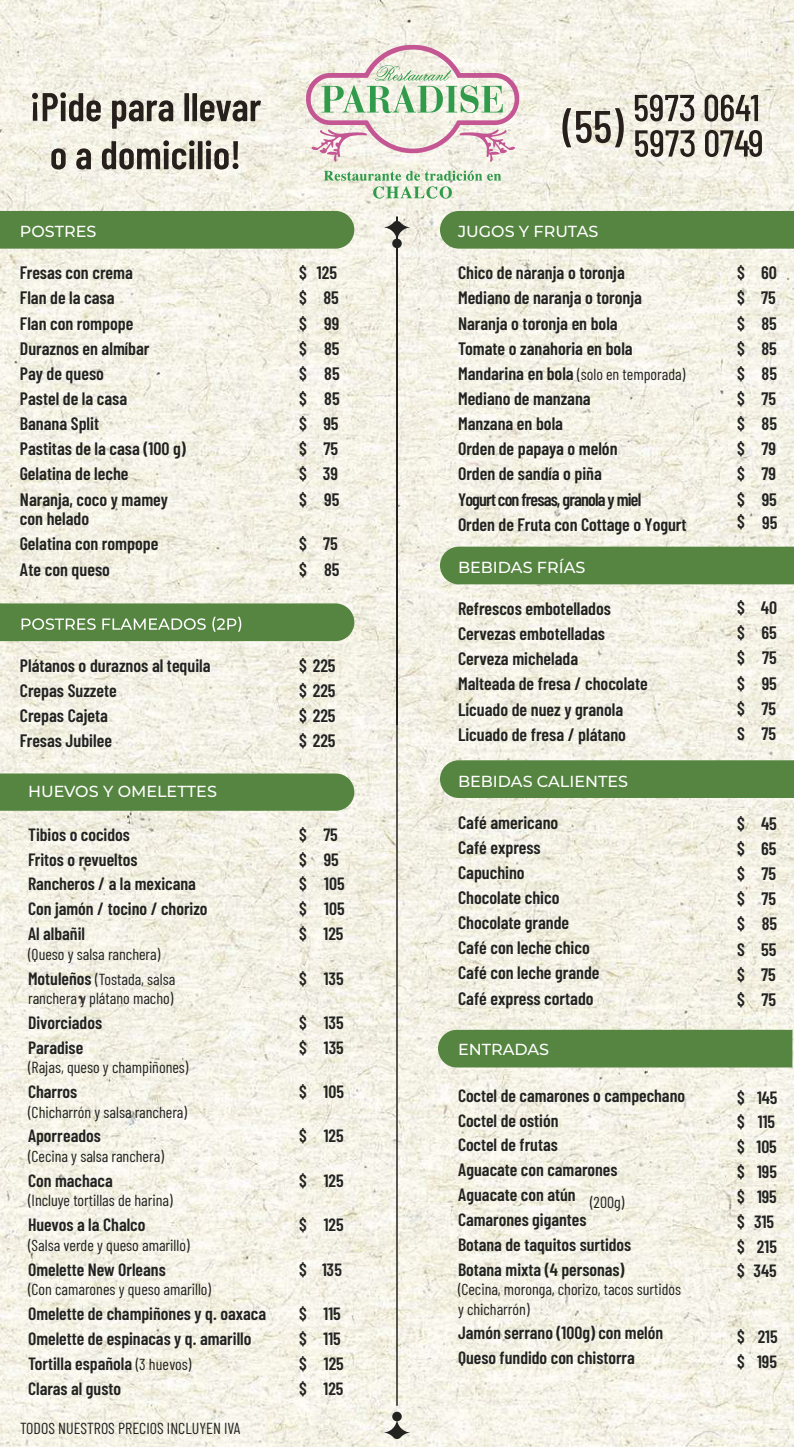
<style>
.page{position:relative;width:794px;height:1448px;background:#fff}
.page>*{position:absolute;margin:0;border:0;box-sizing:border-box;transform-origin:0 0}
.t1{font:600 18px/25.2px "Barlow Condensed";color:#222221}
.t2{font:600 17.8px/24.8px "Barlow Condensed";color:#222221}
.t3{font:16px/24.8px "Barlow Condensed";color:#222221}
.t4{font:500 16px "Montserrat";color:#fff}
.s1{font-weight:600;font-size:17.8px}
.s2{font-weight:400;font-size:16px}
.s3{font-weight:600;font-size:18px}
</style>
<div class="page">
<img style="left:0;top:0;width:794px;height:1445px">
<svg style="left:324px;top:170px;width:177px;height:29px;background:#cfe1c8"></svg>
<svg style="left:306px;top:45px;width:213px;height:117px;background:#ded6cf"></svg>
<svg style="left:635px;top:95px;width:59px;height:26px;background:#96918a"></svg>
<svg style="left:704px;top:94px;width:54px;height:27px"></svg>
<svg style="left:635px;top:130px;width:59px;height:27px;background:#98948b"></svg>
<svg style="left:705px;top:130px;width:57px;height:27px;background:#948f87"></svg>
<svg style="left:562px;top:108px;width:62px;height:39px;background:#a4a097"></svg>
<svg style="left:32px;top:92px;width:69px;height:29px;background:#949088"></svg>
<svg style="left:112px;top:100px;width:61px;height:29px;background:#959189"></svg>
<div style="left:184px;top:93px;width:5px;height:28px;background:#261f1c"></div>
<div style="left:192px;top:93px;width:5px;height:28px;background:#261f1c"></div>
<svg style="left:200px;top:100px;width:61px;height:21px"></svg>
<svg style="left:51px;top:148px;width:15px;height:21px"></svg>
<svg style="left:76px;top:148px;width:15px;height:21px"></svg>
<svg style="left:102px;top:140px;width:93px;height:29px;background:#98948b"></svg>
<hr style="left:198px;top:141px;width:4px;height:28px;background:#261f1c">
<svg style="left:206px;top:140px;width:32px;height:29px"></svg>
<div style="left:0;top:211px;width:354px;height:38px;background:#558541"></div>
<div style="left:440px;top:211px;width:354px;height:38px;background:#558541"></div>
<div style="left:440px;top:546px;width:354px;height:38px;background:#558541"></div>
<div style="left:440px;top:760px;width:354px;height:38px;background:#558541"></div>
<div style="left:438px;top:1029px;width:354px;height:38px;background:#558541"></div>
<svg style="left:0;top:603px;width:354px;height:38px;background:#628e4f"></svg>
<div style="left:0;top:773px;width:354px;height:37px;background:#558541"></div>
<hr style="left:396px;top:217px;width:2px;height:1188px;background:#222221">
<svg style="left:383px;top:1417px;width:28px;height:22px"></svg>
<div style="left:392px;top:1411px;width:10px;height:9px;background:#222221;border-radius:50%"></div>
<svg style="left:383px;top:220px;width:28px;height:22px"></svg>
<div style="left:392px;top:239px;width:10px;height:9px;background:#222221;border-radius:50%"></div>
<p class="t4" style="left:20px;top:220px;width:78px">POSTRES</p>
<p class="t1" style="left:20px;top:259px;width:167px">Fresas con crema<br>Flan de la casa<br>Flan con rompope<br>Duraznos en almíbar<br>Pay de queso<br>Pastel de la casa<br>Banana Split<br>Pastitas de la casa (100 g)<br>Gelatina de leche<br>Naranja, coco y mamey</p>
<p class="t1" style="left:20px;top:505px;width:140px">con helado<br>Gelatina con rompope<br>Ate con queso</p>
<p class="t1" style="left:299px;top:259px;width:9px;text-align:justify">$ $ $ $ $ $ $ $ $ $</p>
<p class="t1" style="left:299px;top:530px;width:9px">$ $</p>
<p class="t1" style="left:317px;top:259px;width:24px;text-align:center">125<br>85<br>99<br>85<br>85<br>85<br>95<br>75<br>39<br>95</p>
<p class="t1" style="left:323px;top:530px;width:18px">75<br>85</p>
<p class="t1" style="left:20px;top:651px;width:192px">Plátanos o duraznos al tequila<br>Crepas Suzzete<br>Crepas Cajeta<br>Fresas Jubilee</p>
<p class="t1" style="left:299px;top:651px;width:38px;text-align:justify">$ 225 $ 225 $ 225 $ 225</p>
<p class="t4" style="left:28px;top:780px;width:190px">HUEVOS Y OMELETTES</p>
<p class="t2" style="left:28px;top:820px;width:181px">Tibios o cocidos<br>Fritos o revueltos<br>Rancheros / a la mexicana<br>Con jamón / tocino / chorizo<br>Al albañil</p>
<p class="t3" style="left:28px;top:940px;width:149px">(Queso y salsa ranchera)<br><span class="s1">Motuleños</span> (Tostada, salsa</p>
<p class="t3" style="left:28px;top:984px;width:147px">ranchera y plátano macho)</p>
<p class="t2" style="left:28px;top:1008px;width:75px">Divorciados<br>Paradise</p>
<p class="t3" style="left:28px;top:1053px;width:162px">(Rajas, queso y champiñones)</p>
<p class="t2" style="left:28px;top:1078px;width:51px">Charros</p>
<p class="t3" style="left:28px;top:1098px;width:161px">(Chicharrón y salsa ranchera)</p>
<p class="t2" style="left:28px;top:1122px;width:74px">Aporreados</p>
<p class="t3" style="left:28px;top:1142px;width:137px">(Cecina y salsa ranchera)</p>
<p class="t2" style="left:28px;top:1166px;width:86px">Con machaca</p>
<p class="t3" style="left:28px;top:1186px;width:146px">(Incluye tortillas de harina)</p>
<p class="t2" style="left:28px;top:1211px;width:119px">Huevos a la Chalco</p>
<p class="t3" style="left:28px;top:1231px;width:163px">(Salsa verde y queso amarillo)</p>
<p class="t2" style="left:28px;top:1255px;width:139px">Omelette New Orleans</p>
<p class="t3" style="left:28px;top:1275px;width:185px">(Con camarones y queso amarillo)</p>
<p class="t2" style="left:28px;top:1299px;width:239px">Omelette de champiñones y q. oaxaca<br>Omelette de espinacas y q. amarillo<br>Tortilla española <span class="s2">(3 huevos)<br></span>Claras al gusto</p>
<p class="t3" style="left:20px;top:1414px;width:222px">TODOS NUESTROS PRECIOS INCLUYEN IVA</p>
<p class="t2" style="left:299px;top:820px;width:9px;text-align:justify">$ $ $ $ $</p>
<p class="t2" style="left:299px;top:964px;width:9px">$</p>
<p class="t2" style="left:299px;top:1008px;width:9px">$ $</p>
<p class="t2" style="left:299px;top:1078px;width:9px">$</p>
<p class="t2" style="left:299px;top:1122px;width:9px">$</p>
<p class="t2" style="left:299px;top:1166px;width:9px">$</p>
<p class="t2" style="left:299px;top:1211px;width:9px">$</p>
<p class="t2" style="left:299px;top:1255px;width:9px">$</p>
<p class="t2" style="left:299px;top:1299px;width:9px;text-align:justify">$ $ $ $</p>
<p class="t2" style="left:323px;top:820px;width:23px">75<br>95<br>105<br>105<br>125</p>
<p class="t2" style="left:324px;top:964px;width:22px">135</p>
<p class="t2" style="left:324px;top:1008px;width:22px">135<br>135</p>
<p class="t2" style="left:323px;top:1078px;width:22px">105</p>
<p class="t2" style="left:324px;top:1122px;width:21px">125</p>
<p class="t2" style="left:324px;top:1166px;width:21px">125</p>
<p class="t2" style="left:324px;top:1211px;width:21px">125</p>
<p class="t2" style="left:322px;top:1255px;width:22px">135</p>
<p class="t2" style="left:323px;top:1299px;width:22px">115<br>115<br>125<br>125</p>
<p class="t4" style="left:458px;top:220px;width:142px">JUGOS Y FRUTAS</p>
<p class="t1" style="left:458px;top:259px;width:185px">Chico de naranja o toronja<br>Mediano de naranja o toronja<br>Naranja o toronja en bola<br>Tomate o zanahoria en bola</p>
<p class="t3" style="left:458px;top:360px;width:229px"><span class="s3">Mandarina en bola</span> (solo en temporada)</p>
<p class="t1" style="left:458px;top:385px;width:185px">Mediano de manzana<br>Manzana en bola<br>Orden de papaya o melón<br>Orden de sandía o piña<br>Yogurt con fresas, granola y miel</p>
<p class="t1" style="left:737px;top:259px;width:9px;text-align:justify">$ $ $ $ $ $ $ $ $ $</p>
<p class="t1" style="left:761px;top:259px;width:17px;text-align:justify">60<br>75<br>85<br>85<br>85<br>75<br>85<br>79<br>79<br>95</p>
<p class="t1" style="left:458px;top:511px;width:230px">Orden de Fruta con Cottage o Yogurt</p>
<p class="t1" style="left:737px;top:508px;width:42px">$ 95</p>
<p class="t4" style="left:458px;top:556px;width:129px">BEBIDAS FRÍAS</p>
<p class="t1" style="left:458px;top:594px;width:191px">Refrescos embotellados<br>Cervezas embotelladas<br>Cerveza michelada<br>Malteada de fresa / chocolate<br>Licuado de nuez y granola<br>Licuado de fresa / plátano</p>
<p class="t1" style="left:737px;top:594px;width:9px;text-align:justify">$ $ $ $ $ S</p>
<p class="t1" style="left:761px;top:594px;width:18px;text-align:justify">40<br>65<br>75<br>95<br>75<br>75</p>
<p class="t4" style="left:458px;top:769px;width:172px">BEBIDAS CALIENTES</p>
<p class="t1" style="left:458px;top:808px;width:143px">Café americano<br>Café express<br>Capuchino<br>Chocolate chico<br>Chocolate grande<br>Café con leche chico<br>Café con leche grande<br>Café express cortado</p>
<p class="t1" style="left:737px;top:809px;width:9px;text-align:justify">$ $ $ $ $ S $ $</p>
<p class="t1" style="left:761px;top:809px;width:18px;text-align:justify">45<br>65<br>75<br>75<br>85<br>55<br>75<br>75</p>
<p class="t4" style="left:458px;top:1037px;width:93px">ENTRADAS</p>
<p class="t2" style="left:458px;top:1081px;width:229px">Coctel de camarones o campechano<br>Coctel de ostión<br>Coctel de frutas<br>Aguacate con camarones<br>Aguacate con atún<br>Camarones gigantes</p>
<p class="t3" style="left:590px;top:1188px;width:36px">(200g)</p>
<p class="t2" style="left:458px;top:1230px;width:175px">Botana de taquitos surtidos<br>Botana mixta (4 personas)</p>
<p class="t3" style="left:458px;top:1278px;width:225px;line-height:19.4px">(Cecina, moronga, chorizo, tacos surtidos y chicharrón)</p>
<p class="t2" style="left:458px;top:1319px;width:207px">Jamón serrano (100g) con melón<br>Queso fundido con chistorra</p>
<p class="t2" style="left:737px;top:1083px;width:9px;text-align:justify">$ $ $ $ $ $ $ $</p>
<p class="t2" style="left:753px;top:1083px;width:25px">145<br>115<br>105<br>195<br>195<br>315<br>215<br>345</p>
<p class="t2" style="left:737px;top:1322px;width:9px">$ $</p>
<p class="t2" style="left:757px;top:1322px;width:22px">215<br>195</p>
</div>
